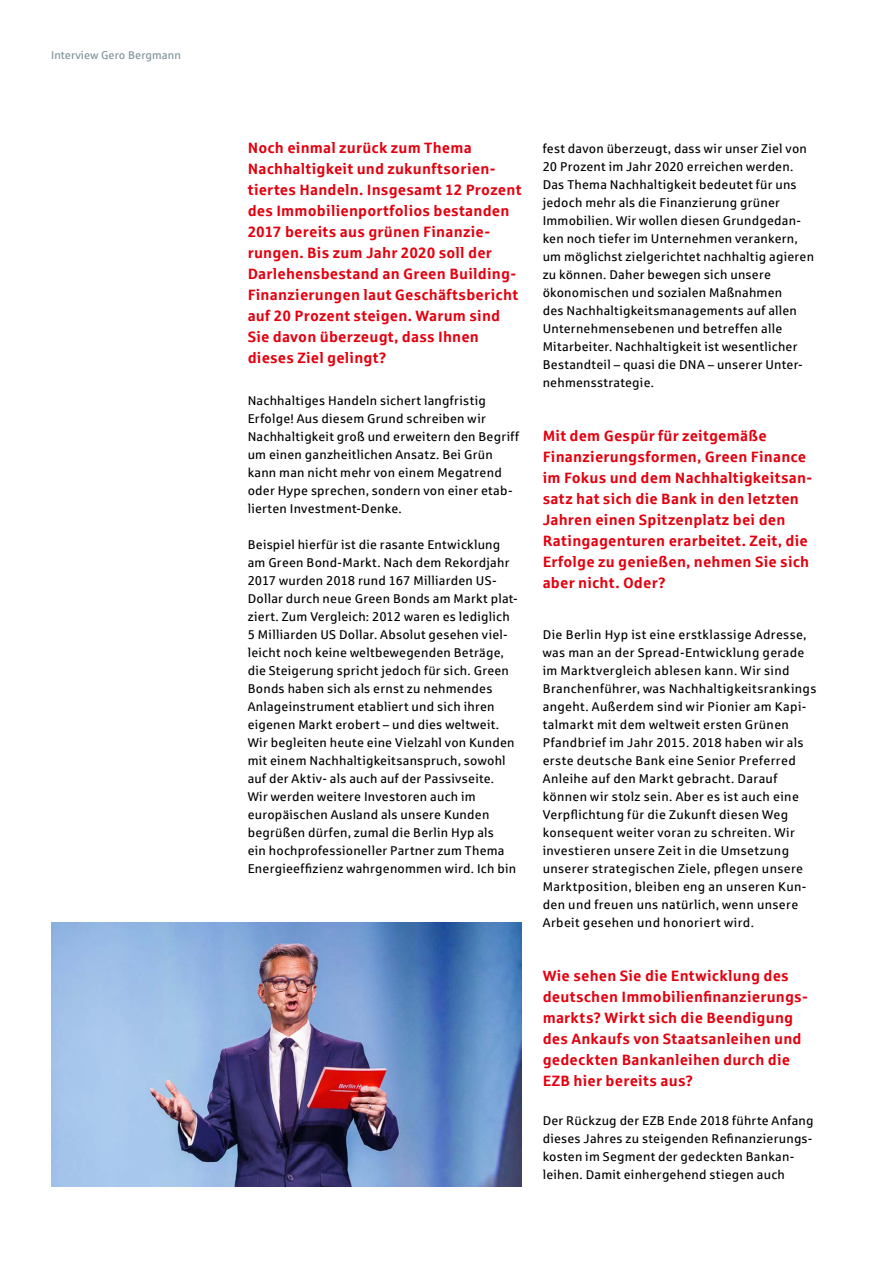
<style>
.page{position:relative;width:893px;height:1263px;background:#fff}
.page>*{position:absolute;margin:0;border:0;box-sizing:border-box;transform-origin:0 0}
.t1{font:700 15px/21px "Sparkasse Rg";letter-spacing:.015em;color:#e3000f}
.t2{font:12.75px/18px "Sparkasse Rg";letter-spacing:.02em;color:#000}
.t3{font:11.25px "Sparkasse Rg";letter-spacing:.01em;color:#7c909a}
</style>
<div class="page">
<img style="left:51px;top:923px;width:470px;height:263px">
<p class="t3" style="left:51px;top:49px;width:132px">Interview Gero Bergmann</p>
<p class="t1" style="left:248px;top:137px;width:275px">Noch einmal zurück zum Thema Nachhaltigkeit und zukunftsorien&shy;tiertes Handeln. Insgesamt 12 Prozent des Immobilienportfolios bestanden 2017 bereits aus grünen Finanzie&shy;rungen. Bis zum Jahr 2020 soll der Darlehensbestand an Green Building-Finanzierungen laut Geschäftsbericht auf 20 Prozent steigen. Warum sind Sie davon überzeugt, dass Ihnen dieses Ziel gelingt?</p>
<p class="t2" style="left:248px;top:391px;width:273px">Nachhaltiges Handeln sichert langfristig Erfolge! Aus diesem Grund schreiben wir Nachhaltigkeit groß und erweitern den Begriff um einen ganzheitlichen Ansatz. Bei Grün kann man nicht mehr von einem Megatrend oder Hype sprechen, sondern von einer etab&shy;lierten Investment-Denke.</p>
<p class="t2" style="left:248px;top:535px;width:272px">Beispiel hierfür ist die rasante Entwicklung am Green Bond-Markt. Nach dem Rekordjahr 2017 wurden 2018 rund 167 Milliarden US-Dollar durch neue Green Bonds am Markt plat&shy;ziert. Zum Vergleich: 2012 waren es lediglich 5 Milliarden US Dollar. Absolut gesehen viel&shy;leicht noch keine weltbewegenden Beträge, die Steigerung spricht jedoch für sich. Green Bonds haben sich als ernst zu nehmendes Anlageinstrument etabliert und sich ihren eigenen Markt erobert – und dies weltweit.<br>Wir begleiten heute eine Vielzahl von Kunden mit einem Nachhaltigkeitsanspruch, sowohl auf der Aktiv- als auch auf der Passivseite.<br>Wir werden weitere Investoren auch im europäischen Ausland als unsere Kunden begrüßen dürfen, zumal die Berlin Hyp als<br>ein hochprofessioneller Partner zum Thema Energieeffizienz wahrgenommen wird. Ich bin</p>
<p class="t2" style="left:543px;top:139px;width:273px">fest davon überzeugt, dass wir unser Ziel von 20 Prozent im Jahr 2020 erreichen werden.<br>Das Thema Nachhaltigkeit bedeutet für uns jedoch mehr als die Finanzierung grüner Immobilien. Wir wollen diesen Grundgedan&shy;ken noch tiefer im Unternehmen verankern, um möglichst zielgerichtet nachhaltig agieren zu können. Daher bewegen sich unsere ökonomischen und sozialen Maßnahmen<br>des Nachhaltigkeitsmanagements auf allen Unternehmensebenen und betreffen alle Mitarbeiter. Nachhaltigkeit ist wesentlicher Bestandteil – quasi die DNA – unserer Unter&shy;nehmensstrategie.</p>
<p class="t1" style="left:543px;top:425px;width:271px">Mit dem Gespür für zeitgemäße Finanzierungsformen, Green Finance im Fokus und dem Nachhaltigkeitsan&shy;satz hat sich die Bank in den letzten Jahren einen Spitzenplatz bei den Ratingagenturen erarbeitet. Zeit, die Erfolge zu genießen, nehmen Sie sich aber nicht. Oder?</p>
<p class="t2" style="left:543px;top:625px;width:275px">Die Berlin Hyp ist eine erstklassige Adresse, was man an der Spread-Entwicklung gerade im Marktvergleich ablesen kann. Wir sind Branchenführer, was Nachhaltigkeitsrankings angeht. Außerdem sind wir Pionier am Kapi&shy;talmarkt mit dem weltweit ersten Grünen Pfandbrief im Jahr 2015. 2018 haben wir als erste deutsche Bank eine Senior Preferred Anleihe auf den Markt gebracht. Darauf können wir stolz sein. Aber es ist auch eine Verpflichtung für die Zukunft diesen Weg konsequent weiter voran zu schreiten. Wir investieren unsere Zeit in die Umsetzung unserer strategischen Ziele, pflegen unsere Marktposition, bleiben eng an unseren Kun&shy;den und freuen uns natürlich, wenn unsere Arbeit gesehen und honoriert wird.</p>
<p class="t1" style="left:543px;top:965px;width:267px">Wie sehen Sie die Entwicklung des deutschen Immobilienfinanzierungs&shy;markts? Wirkt sich die Beendigung des Ankaufs von Staatsanleihen und gedeckten Bankanleihen durch die<br>EZB hier bereits aus?</p>
<p class="t2" style="left:543px;top:1111px;width:272px">Der Rückzug der EZB Ende 2018 führte Anfang dieses Jahres zu steigenden Refinanzierungs&shy;kosten im Segment der gedeckten Bankan&shy;leihen. Damit einhergehend stiegen auch</p>
</div>
